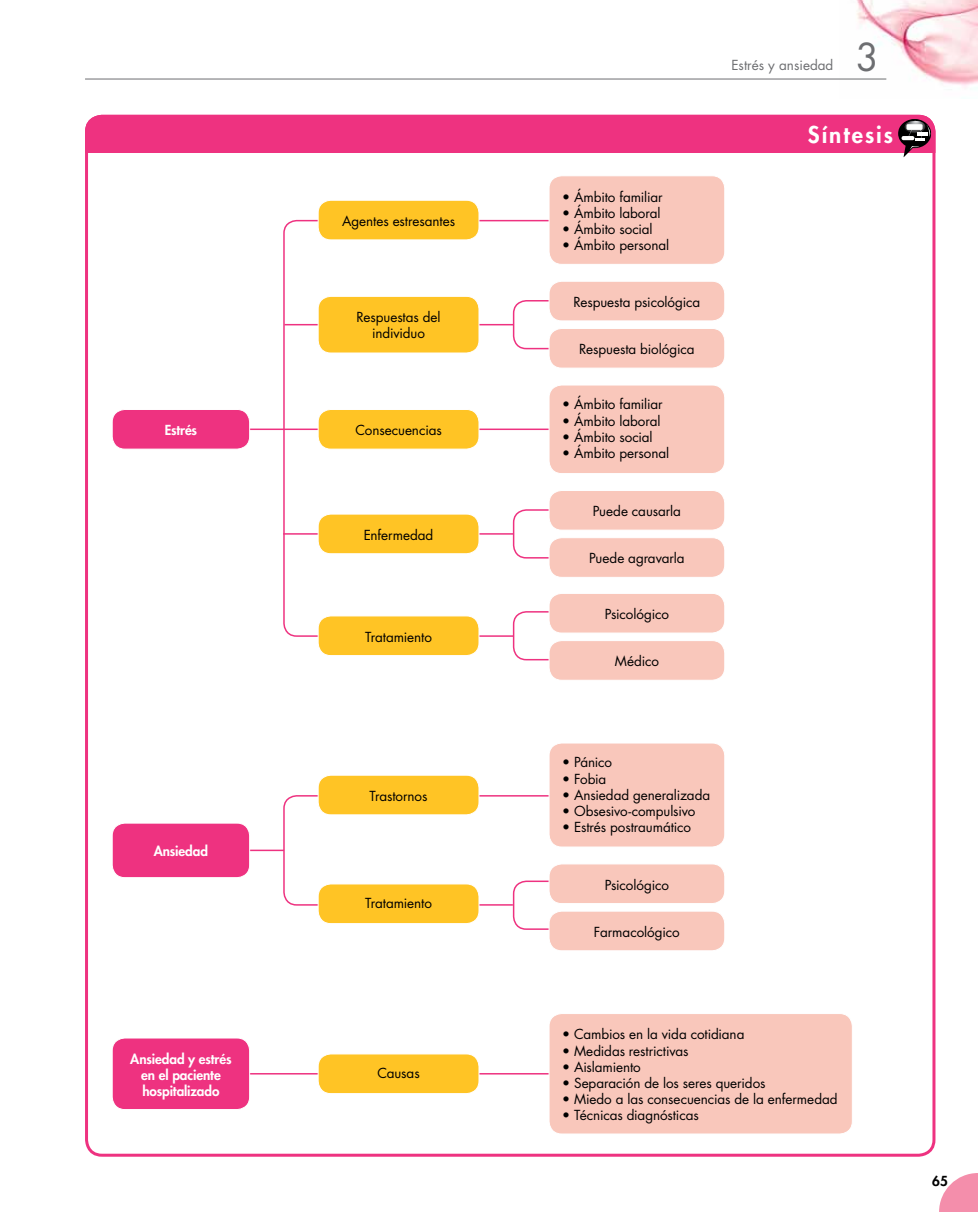
<style>
.page{position:relative;width:978px;height:1212px;background:#fff}
.page>*{position:absolute;margin:0;border:0;box-sizing:border-box;transform-origin:0 0}
.t1{font:37.5px "Futura Std";color:#6d6e71}
.t2{font:800 22.5px "Futura Std";letter-spacing:.085em;color:#fff}
.t3{font:13.5px/16.2px "Futura Std";letter-spacing:-.005em;color:#000;text-align:center}
.t4{font:800 13.5px/16.2px "Futura Std";letter-spacing:-.01em;color:#fff;text-align:center}
.t5{font:13.5px "Futura Std";color:#6d6e71}
.t6{font:800 13.5px "Futura Std";color:#000}
</style>
<div class="page">
<img style="left:840px;top:0;width:138px;height:88px">
<svg style="left:939px;top:1173px;width:39px;height:39px"></svg>
<hr style="left:85px;top:79px;width:801px;height:1px;background:#6d6e71">
<div style="left:85px;top:115px;width:850px;height:38px;background:#ee3280"></div>
<svg style="left:898px;top:119px;width:33px;height:38px"></svg>
<hr style="left:218px;top:850px;width:66px;height:1px;background:#ee3280">
<div style="left:549px;top:743px;width:176px;height:104px;background:#f9c7bb;border-radius:13px"></div>
<div style="left:549px;top:743px;width:176px;height:104px;border:1px solid #fff;border-radius:13px"></div>
<div style="left:318px;top:775px;width:161px;height:40px;background:#ffc425;border-radius:13px"></div>
<div style="left:318px;top:775px;width:161px;height:40px;border:1px solid #fff;border-radius:13px"></div>
<div style="left:112px;top:823px;width:138px;height:55px;background:#ee3280;border-radius:13px"></div>
<div style="left:112px;top:823px;width:138px;height:55px;border:1px solid #fff;border-radius:13px"></div>
<svg style="left:282px;top:794px;width:339px;height:136px"></svg>
<div style="left:549px;top:864px;width:176px;height:39px;background:#f9c7bb;border-radius:13px"></div>
<div style="left:549px;top:863px;width:176px;height:41px;border:1px solid #fff;border-radius:13px"></div>
<div style="left:549px;top:911px;width:176px;height:40px;background:#f9c7bb;border-radius:13px"></div>
<div style="left:549px;top:911px;width:176px;height:40px;border:1px solid #fff;border-radius:13px"></div>
<hr style="left:201px;top:1073px;width:399px;height:1px;background:#ee3280">
<div style="left:549px;top:1013px;width:303px;height:121px;background:#f9c7bb;border-radius:13px"></div>
<div style="left:549px;top:1013px;width:304px;height:121px;border:1px solid #fff;border-radius:13px"></div>
<div style="left:318px;top:1054px;width:161px;height:39px;background:#ffc425;border-radius:13px"></div>
<div style="left:318px;top:1053px;width:161px;height:41px;border:1px solid #fff;border-radius:13px"></div>
<div style="left:112px;top:1038px;width:138px;height:71px;background:#ee3280;border-radius:13px"></div>
<div style="left:112px;top:1037px;width:138px;height:73px;border:1px solid #fff;border-radius:13px"></div>
<svg style="left:282px;top:219px;width:274px;height:418px"></svg>
<svg style="left:512px;top:299px;width:44px;height:51px"></svg>
<svg style="left:512px;top:610px;width:44px;height:51px"></svg>
<svg style="left:512px;top:508px;width:44px;height:51px"></svg>
<hr style="left:239px;top:428px;width:322px;height:2px;background:#ee3280">
<div style="left:112px;top:409px;width:138px;height:40px;background:#ee3280;border-radius:13px"></div>
<div style="left:112px;top:409px;width:138px;height:40px;border:1px solid #fff;border-radius:13px"></div>
<hr style="left:284px;top:324px;width:229px;height:1px;background:#ee3280">
<hr style="left:283px;top:533px;width:230px;height:2px;background:#ee3280">
<div style="left:549px;top:281px;width:176px;height:40px;background:#f9c7bb;border-radius:13px"></div>
<div style="left:549px;top:281px;width:176px;height:40px;border:1px solid #fff;border-radius:13px"></div>
<div style="left:549px;top:328px;width:176px;height:40px;background:#f9c7bb;border-radius:13px"></div>
<div style="left:549px;top:328px;width:176px;height:40px;border:1px solid #fff;border-radius:13px"></div>
<div style="left:549px;top:593px;width:176px;height:40px;background:#f9c7bb;border-radius:13px"></div>
<div style="left:549px;top:593px;width:176px;height:40px;border:1px solid #fff;border-radius:13px"></div>
<div style="left:549px;top:641px;width:176px;height:39px;background:#f9c7bb;border-radius:13px"></div>
<div style="left:549px;top:640px;width:176px;height:41px;border:1px solid #fff;border-radius:13px"></div>
<div style="left:549px;top:490px;width:176px;height:40px;background:#f9c7bb;border-radius:13px"></div>
<div style="left:549px;top:490px;width:176px;height:40px;border:1px solid #fff;border-radius:13px"></div>
<div style="left:549px;top:538px;width:176px;height:39px;background:#f9c7bb;border-radius:13px"></div>
<div style="left:549px;top:537px;width:176px;height:41px;border:1px solid #fff;border-radius:13px"></div>
<div style="left:318px;top:409px;width:161px;height:40px;background:#ffc425;border-radius:13px"></div>
<div style="left:318px;top:409px;width:161px;height:40px;border:1px solid #fff;border-radius:13px"></div>
<div style="left:549px;top:385px;width:176px;height:89px;background:#f9c7bb;border-radius:13px"></div>
<div style="left:549px;top:385px;width:176px;height:89px;border:1px solid #fff;border-radius:13px"></div>
<div style="left:549px;top:176px;width:176px;height:88px;background:#f9c7bb;border-radius:13px"></div>
<div style="left:549px;top:175px;width:176px;height:90px;border:1px solid #fff;border-radius:13px"></div>
<div style="left:318px;top:514px;width:161px;height:40px;background:#ffc425;border-radius:13px"></div>
<div style="left:318px;top:514px;width:161px;height:40px;border:1px solid #fff;border-radius:13px"></div>
<div style="left:318px;top:616px;width:161px;height:39px;background:#ffc425;border-radius:13px"></div>
<div style="left:318px;top:615px;width:161px;height:41px;border:1px solid #fff;border-radius:13px"></div>
<div style="left:318px;top:200px;width:161px;height:40px;background:#ffc425;border-radius:13px"></div>
<div style="left:318px;top:200px;width:161px;height:40px;border:1px solid #fff;border-radius:13px"></div>
<div style="left:318px;top:296px;width:161px;height:57px;background:#ffc425;border-radius:13px"></div>
<div style="left:318px;top:296px;width:161px;height:57px;border:1px solid #fff;border-radius:13px"></div>
<p class="t4" style="left:165px;top:422px;width:34px">Estrés</p>
<p class="t4" style="left:154px;top:843px;width:56px">Ansiedad</p>
<p class="t4" style="left:130px;top:1051px;width:103px">Ansiedad y estrés en el paciente hospitalizado</p>
<p class="t3" style="left:342px;top:213px;width:115px">Agentes estresantes</p>
<p class="t3" style="left:356px;top:309px;width:86px">Respuestas del individuo</p>
<p class="t3" style="left:355px;top:422px;width:88px">Consecuencias</p>
<p class="t3" style="left:364px;top:527px;width:71px">Enfermedad</p>
<p class="t3" style="left:365px;top:629px;width:68px">Tratamiento</p>
<p class="t3" style="left:370px;top:788px;width:59px">Trastornos</p>
<p class="t3" style="left:365px;top:895px;width:68px">Tratamiento</p>
<p class="t3" style="left:377px;top:1065px;width:44px">Causas</p>
<p class="t5" style="left:731px;top:56px;width:104px">Estrés y ansiedad</p>
<h1 class="t1" style="left:856px;top:33px;width:25px">3</h1>
<p class="t3" style="left:562px;top:189px;width:102px">• Ámbito familiar</p>
<p class="t3" style="left:562px;top:205px;width:100px">• Ámbito laboral</p>
<p class="t3" style="left:562px;top:221px;width:92px">• Ámbito social</p>
<p class="t3" style="left:562px;top:237px;width:109px">• Ámbito personal</p>
<p class="t3" style="left:573px;top:294px;width:128px">Respuesta psicológica</p>
<p class="t3" style="left:579px;top:341px;width:117px">Respuesta biológica</p>
<p class="t3" style="left:562px;top:396px;width:102px">• Ámbito familiar</p>
<p class="t3" style="left:562px;top:413px;width:100px">• Ámbito laboral</p>
<p class="t3" style="left:562px;top:429px;width:92px">• Ámbito social</p>
<p class="t3" style="left:562px;top:445px;width:109px">• Ámbito personal</p>
<p class="t3" style="left:593px;top:503px;width:90px">Puede causarla</p>
<p class="t3" style="left:589px;top:550px;width:97px">Puede agravarla</p>
<p class="t3" style="left:605px;top:606px;width:66px">Psicológico</p>
<p class="t3" style="left:615px;top:653px;width:46px">Médico</p>
<p class="t3" style="left:562px;top:754px;width:52px">• Pánico</p>
<p class="t3" style="left:562px;top:770px;width:46px">• Fobia</p>
<p class="t3" style="left:562px;top:787px;width:150px">• Ansiedad generalizada</p>
<p class="t3" style="left:562px;top:803px;width:135px">• Obsesivo-compulsivo</p>
<p class="t3" style="left:562px;top:819px;width:131px">• Estrés postraumático</p>
<p class="t3" style="left:605px;top:877px;width:66px">Psicológico</p>
<p class="t3" style="left:594px;top:924px;width:87px">Farmacológico</p>
<h2 class="t2" style="left:808px;top:121px;width:87px">Síntesis</h2>
<p class="t3" style="left:562px;top:1026px;width:184px">• Cambios en la vida cotidiana</p>
<p class="t3" style="left:562px;top:1042px;width:128px">• Medidas restrictivas</p>
<p class="t3" style="left:562px;top:1059px;width:80px">• Aislamiento</p>
<p class="t3" style="left:562px;top:1075px;width:205px">• Separación de los seres queridos</p>
<p class="t3" style="left:562px;top:1091px;width:277px">• Miedo a las consecuencias de la enfermedad</p>
<p class="t3" style="left:562px;top:1107px;width:138px">• Técnicas diagnósticas</p>
<p class="t6" style="left:932px;top:1172px;width:17px">65</p>
</div>
